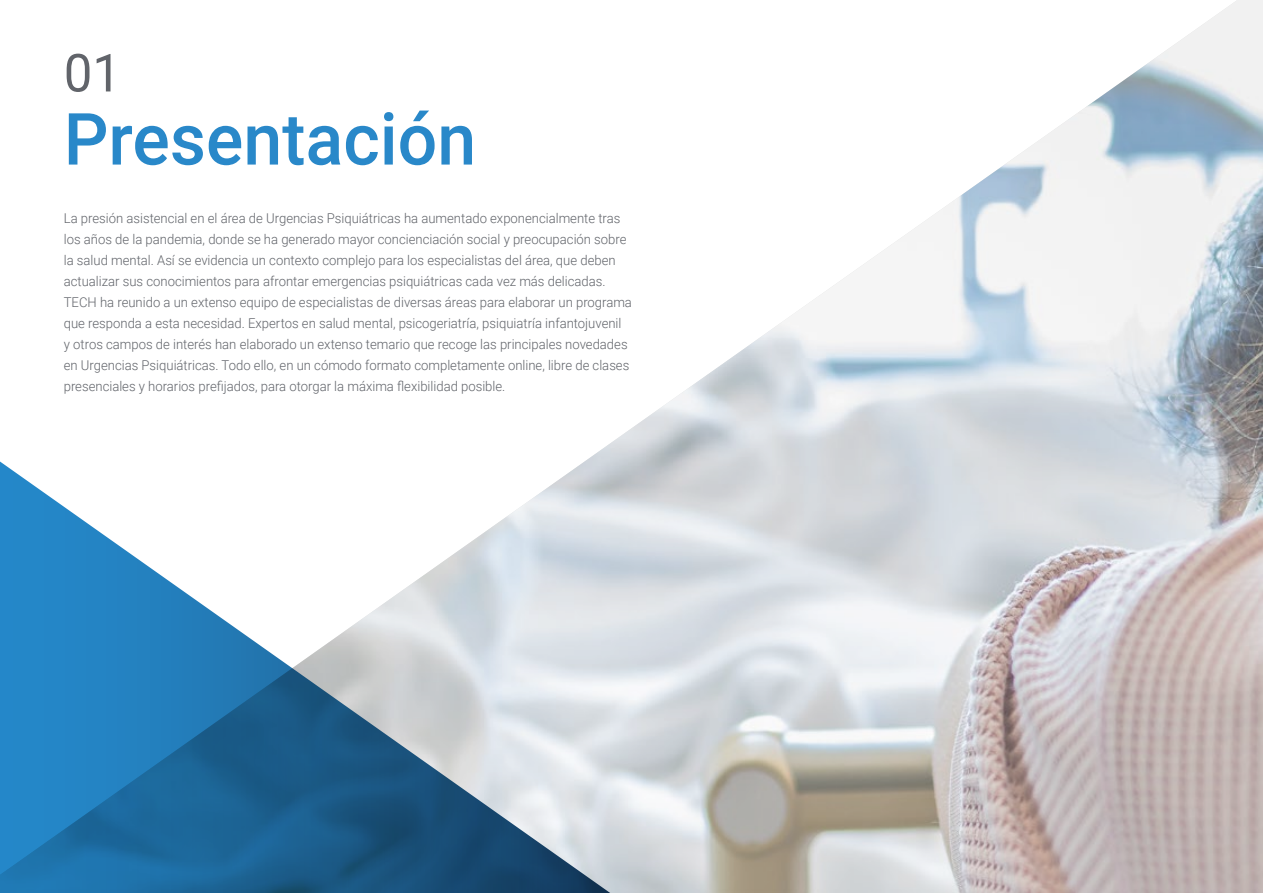
<style>
.page{position:relative;width:1263px;height:893px;background:#fff}
.page>*{position:absolute;margin:0;border:0;box-sizing:border-box;transform-origin:0 0}
.t1{font:500 72px "Roboto";color:#2988c9}
.t2{font:52.5px "Roboto";color:#61646a}
.t3{font:300 13.5px/21px "Roboto";color:#61646a}
</style>
<div class="page">
<img style="left:607px;top:0;width:656px;height:893px">
<svg style="left:0;top:446px;width:640px;height:447px"></svg>
<h2 class="t2" style="left:64px;top:36px;width:59px">01</h2>
<h1 class="t1" style="left:64px;top:89px;width:414px">Presentación</h1>
<p class="t3" style="left:64px;top:207px;width:570px">La presión asistencial en el área de Urgencias Psiquiátricas ha aumentado exponencialmente tras los años de la pandemia, donde se ha generado mayor concienciación social y preocupación sobre la salud mental. Así se evidencia un contexto complejo para los especialistas del área, que deben actualizar sus conocimientos para afrontar emergencias psiquiátricas cada vez más delicadas.<br>TECH ha reunido a un extenso equipo de especialistas de diversas áreas para elaborar un programa que responda a esta necesidad. Expertos en salud mental, psicogeriatría, psiquiatría infantojuvenil<br>y otros campos de interés han elaborado un extenso temario que recoge las principales novedades en Urgencias Psiquiátricas. Todo ello, en un cómodo formato completamente online, libre de clases presenciales y horarios prefijados, para otorgar la máxima flexibilidad posible.</p>
</div>
